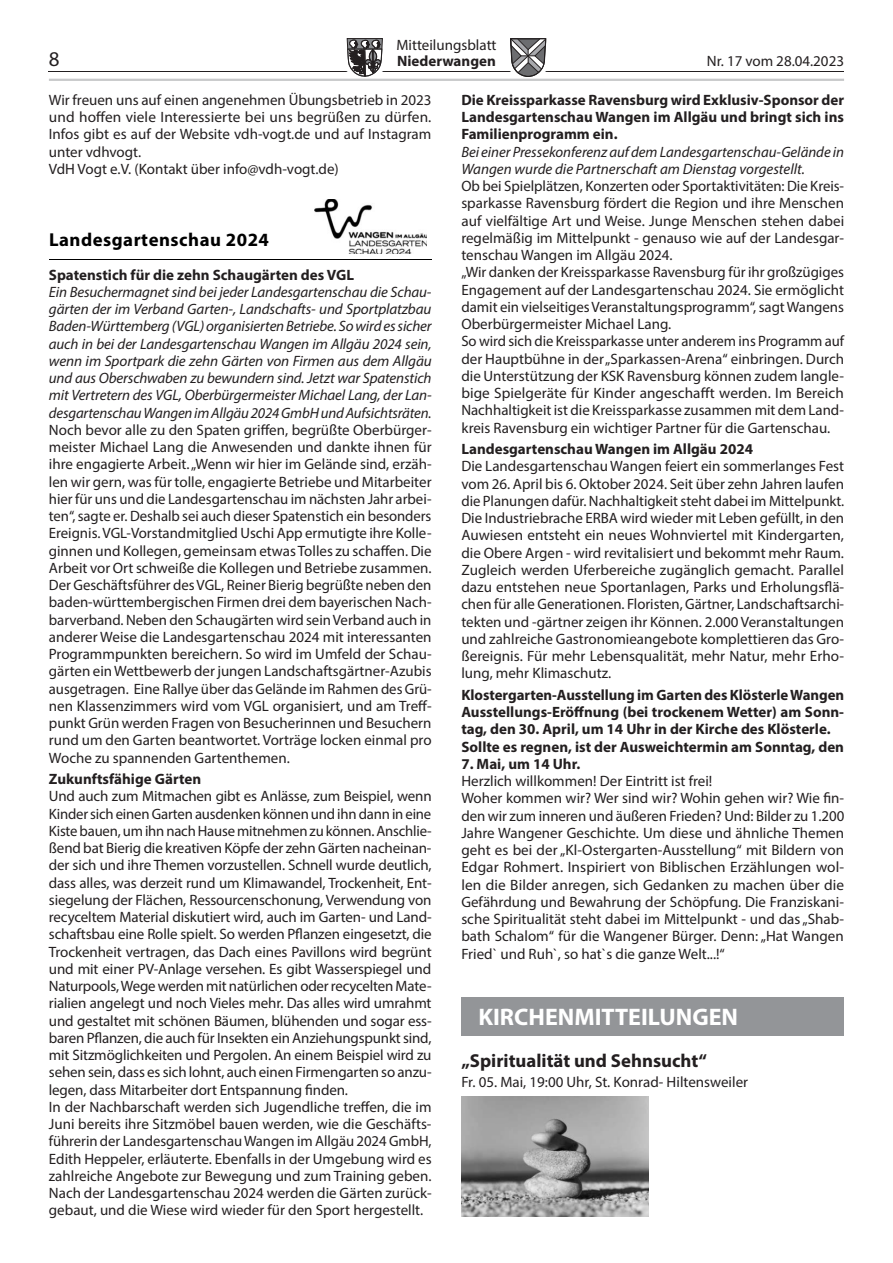
<style>
.page{position:relative;width:893px;height:1263px;background:#fff}
.page>*{position:absolute;margin:0;border:0;box-sizing:border-box;transform-origin:0 0}
.t1{font:700 24px "Myriad Pro";color:#fff}
.t2{font:21px "Myriad Pro";color:#231f20}
.t3{font:700 18.75px "Myriad Pro";color:#231f20}
.t4{font:700 18.75px "Myriad Pro";letter-spacing:.025em;color:#000}
.t5{font:15px/17.2px "Myriad Pro";color:#231f20}
.t6{font:italic 15px/17.2px "Myriad Pro";color:#231f20;text-align:justify}
.t7{font:700 15px/17.2px "Myriad Pro";color:#231f20;text-align:justify}
</style>
<div class="page">
<hr style="left:49px;top:71px;width:795px;height:1px;background:#231f20">
<svg style="left:347px;top:38px;width:36px;height:39px"></svg>
<svg style="left:510px;top:38px;width:36px;height:39px"></svg>
<hr style="left:49px;top:79px;width:795px;height:2px;background:#c7c8ca">
<hr style="left:49px;top:259px;width:383px;height:1px;background:#000">
<img style="left:314px;top:199px;width:113px;height:55px">
<div style="left:461px;top:997px;width:383px;height:38px;background:#939598"></div>
<img style="left:461px;top:1096px;width:187px;height:120px">
<p class="t5" style="left:396px;top:36px;width:102px">Mitteilungsblatt</p>
<h2 class="t2" style="left:49px;top:46px;width:12px">8</h2>
<p class="t7" style="left:397px;top:52px;width:100px">Niederwangen</p>
<p class="t5" style="left:707px;top:52px;width:139px">Nr. 17 vom 28.04.2023</p>
<p class="t5" style="left:49px;top:91px;width:384px">Wir freuen uns auf einen angenehmen Übungsbetrieb in 2023 und hoffen viele Interessierte bei uns begrüßen zu dürfen.<br>Infos gibt es auf der Website vdh-vogt.de und auf Instagram unter vdhvogt.<br>VdH Vogt e.V. (Kontakt über info@vdh-vogt.de)</p>
<p class="t7" style="left:461px;top:91px;width:384px">Die Kreissparkasse Ravensburg wird Exklusiv-Sponsor der Landesgartenschau Wangen im Allgäu und bringt sich ins Familienprogramm ein.</p>
<p class="t6" style="left:461px;top:143px;width:384px">Bei einer Pressekonferenz auf dem Landesgartenschau-Gelände in<br>Wangen wurde die Partnerschaft am Dienstag vorgestellt.</p>
<p class="t5" style="left:461px;top:177px;width:384px">Ob bei Spielplätzen, Konzerten oder Sportaktivitäten: Die Kreis&shy;sparkasse Ravensburg fördert die Region und ihre Menschen auf vielfältige Art und Weise. Junge Menschen stehen dabei regelmäßig im Mittelpunkt - genauso wie auf der Landesgar&shy;tenschau Wangen im Allgäu 2024.<br>„Wir danken der Kreissparkasse Ravensburg für ihr großzügiges Engagement auf der Landesgartenschau 2024. Sie ermöglicht damit ein vielseitiges Veranstaltungsprogramm“, sagt Wangens Oberbürgermeister Michael Lang.<br>So wird sich die Kreissparkasse unter anderem ins Programm auf der Hauptbühne in der „Sparkassen-Arena“ einbringen. Durch die Unterstützung der KSK Ravensburg können zudem langle&shy;bige Spielgeräte für Kinder angeschafft werden. Im Bereich Nachhaltigkeit ist die Kreissparkasse zusammen mit dem Land&shy;kreis Ravensburg ein wichtiger Partner für die Gartenschau.</p>
<p class="t7" style="left:461px;top:440px;width:293px">Landesgartenschau Wangen im Allgäu 2024</p>
<p class="t5" style="left:461px;top:457px;width:384px;text-align:justify">Die Landesgartenschau Wangen feiert ein sommerlanges Fest vom 26. April bis 6. Oktober 2024. Seit über zehn Jahren laufen die Planungen dafür. Nachhaltigkeit steht dabei im Mittelpunkt.<br>Die Industriebrache ERBA wird wieder mit Leben gefüllt, in den Auwiesen entsteht ein neues Wohnviertel mit Kindergarten, die Obere Argen - wird revitalisiert und bekommt mehr Raum.<br>Zugleich werden Uferbereiche zugänglich gemacht. Parallel dazu entstehen neue Sportanlagen, Parks und Erholungsflä&shy;chen für alle Generationen. Floristen, Gärtner, Landschaftsarchi&shy;tekten und -gärtner zeigen ihr Können. 2.000 Veranstaltungen und zahlreiche Gastronomieangebote komplettieren das Gro&shy;ßereignis. Für mehr Lebensqualität, mehr Natur, mehr Erho&shy;lung, mehr Klimaschutz.</p>
<p class="t7" style="left:461px;top:686px;width:384px;text-align:left">Klostergarten-Ausstellung im Garten des Klösterle Wangen Ausstellungs-Eröffnung (bei trockenem Wetter) am Sonn&shy;tag, den 30. April, um 14 Uhr in der Kirche des Klösterle.<br>Sollte es regnen, ist der Ausweichtermin am Sonntag, den</p>
<p class="t7" style="left:461px;top:755px;width:120px">7. Mai, um 14 Uhr.</p>
<p class="t5" style="left:461px;top:772px;width:384px">Herzlich willkommen! Der Eintritt ist frei!<br>Woher kommen wir? Wer sind wir? Wohin gehen wir? Wie fin&shy;den wir zum inneren und äußeren Frieden? Und: Bilder zu 1.200<br>Jahre Wangener Geschichte. Um diese und ähnliche Themen geht es bei der „Kl-Ostergarten-Ausstellung“ mit Bildern von Edgar Rohmert. Inspiriert von Biblischen Erzählungen wol&shy;len die Bilder anregen, sich Gedanken zu machen über die Gefährdung und Bewahrung der Schöpfung. Die Franziskani&shy;sche Spiritualität steht dabei im Mittelpunkt - und das „Shab&shy;bath Schalom“ für die Wangener Bürger. Denn: „Hat Wangen Fried` und Ruh`, so hat`s die ganze Welt...!“</p>
<p class="t4" style="left:49px;top:228px;width:221px">Landesgartenschau 2024</p>
<p class="t7" style="left:49px;top:265px;width:307px">Spatenstich für die zehn Schaugärten des VGL</p>
<p class="t6" style="left:49px;top:283px;width:384px">Ein Besuchermagnet sind bei jeder Landesgartenschau die Schau&shy;gärten der im Verband Garten-, Landschafts- und Sportplatzbau Baden-Württemberg (VGL) organisierten Betriebe. So wird es sicher auch in bei der Landesgartenschau Wangen im Allgäu 2024 sein, wenn im Sportpark die zehn Gärten von Firmen aus dem Allgäu und aus Oberschwaben zu bewundern sind. Jetzt war Spatenstich mit Vertretern des VGL, Oberbürgermeister Michael Lang, der Lan&shy;desgartenschau Wangen im Allgäu 2024 GmbH und Aufsichtsräten.</p>
<p class="t5" style="left:49px;top:421px;width:384px;text-align:justify">Noch bevor alle zu den Spaten griffen, begrüßte Oberbürger&shy;meister Michael Lang die Anwesenden und dankte ihnen für ihre engagierte Arbeit. „Wenn wir hier im Gelände sind, erzäh&shy;len wir gern, was für tolle, engagierte Betriebe und Mitarbeiter hier für uns und die Landesgartenschau im nächsten Jahr arbei&shy;ten“, sagte er. Deshalb sei auch dieser Spatenstich ein besonders Ereignis. VGL-Vorstandmitglied Uschi App ermutigte ihre Kolle&shy;ginnen und Kollegen, gemeinsam etwas Tolles zu schaffen. Die Arbeit vor Ort schweiße die Kollegen und Betriebe zusammen.<br>Der Geschäftsführer des VGL, Reiner Bierig begrüßte neben den baden-württembergischen Firmen drei dem bayerischen Nach&shy;barverband. Neben den Schaugärten wird sein Verband auch in anderer Weise die Landesgartenschau 2024 mit interessanten Programmpunkten bereichern. So wird im Umfeld der Schau&shy;gärten ein Wettbewerb der jungen Landschaftsgärtner-Azubis ausgetragen. Eine Rallye über das Gelände im Rahmen des Grü&shy;nen Klassenzimmers wird vom VGL organisiert, und am Treff&shy;punkt Grün werden Fragen von Besucherinnen und Besuchern rund um den Garten beantwortet. Vorträge locken einmal pro Woche zu spannenden Gartenthemen.</p>
<p class="t7" style="left:49px;top:770px;width:154px">Zukunftsfähige Gärten</p>
<p class="t5" style="left:49px;top:787px;width:384px">Und auch zum Mitmachen gibt es Anlässe, zum Beispiel, wenn Kinder sich einen Garten ausdenken können und ihn dann in eine Kiste bauen, um ihn nach Hause mitnehmen zu können. Anschlie&shy;ßend bat Bierig die kreativen Köpfe der zehn Gärten nacheinan&shy;der sich und ihre Themen vorzustellen. Schnell wurde deutlich, dass alles, was derzeit rund um Klimawandel, Trockenheit, Ent&shy;siegelung der Flächen, Ressourcenschonung, Verwendung von recyceltem Material diskutiert wird, auch im Garten- und Land&shy;schaftsbau eine Rolle spielt. So werden Pflanzen eingesetzt, die Trockenheit vertragen, das Dach eines Pavillons wird begrünt und mit einer PV-Anlage versehen. Es gibt Wasserspiegel und Naturpools, Wege werden mit natürlichen oder recycelten Mate&shy;rialien angelegt und noch Vieles mehr. Das alles wird umrahmt und gestaltet mit schönen Bäumen, blühenden und sogar ess&shy;baren Pflanzen, die auch für Insekten ein Anziehungspunkt sind, mit Sitzmöglichkeiten und Pergolen. An einem Beispiel wird zu sehen sein, dass es sich lohnt, auch einen Firmengarten so anzu&shy;legen, dass Mitarbeiter dort Entspannung finden.<br>In der Nachbarschaft werden sich Jugendliche treffen, die im Juni bereits ihre Sitzmöbel bauen werden, wie die Geschäfts&shy;führerin der Landesgartenschau Wangen im Allgäu 2024 GmbH, Edith Heppeler, erläuterte. Ebenfalls in der Umgebung wird es zahlreiche Angebote zur Bewegung und zum Training geben.<br>Nach der Landesgartenschau 2024 werden die Gärten zurück&shy;gebaut, und die Wiese wird wieder für den Sport hergestellt.</p>
<h1 class="t1" style="left:478px;top:1001px;width:261px">KIRCHENMITTEILUNGEN</h1>
<p class="t3" style="left:461px;top:1049px;width:247px">„Spiritualität und Sehnsucht“</p>
<p class="t5" style="left:461px;top:1073px;width:288px">Fr. 05. Mai, 19:00 Uhr, St. Konrad- Hiltensweiler</p>
</div>
